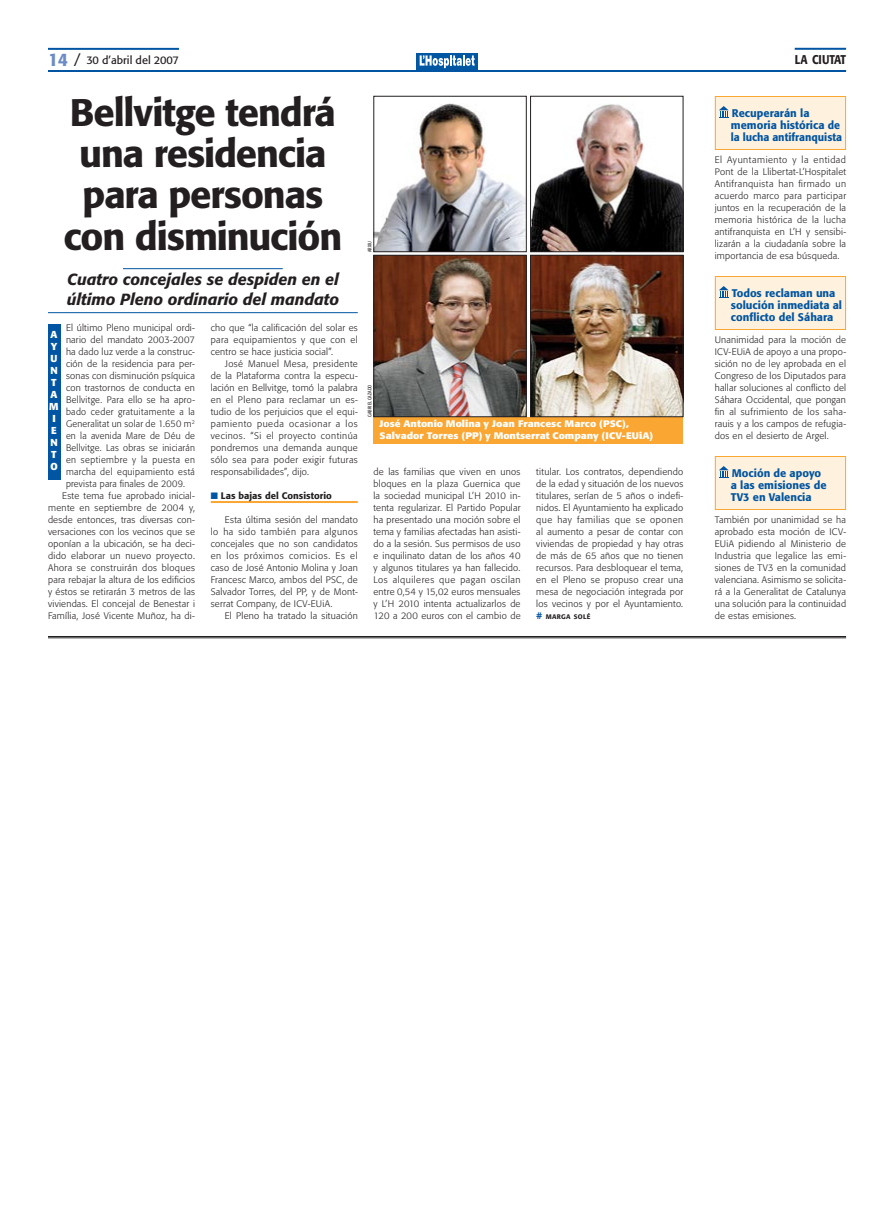
<style>
.page{position:relative;width:893px;height:1220px;background:#fff}
.page>*{position:absolute;margin:0;border:0;box-sizing:border-box;transform-origin:0 0}
.títol_34_38{font:500 38px/41.3px "Formata";letter-spacing:-.03em;color:#231f20;text-align:center}
.subtítol_3cols{font:italic 500 16px/20px "Formata";color:#231f20}
.capçalera_parell{font:500 12.6px "Formata";color:#231f20;scale:.85 1}
.títol_breus_ple{font:500 11px/12px "Formata";color:#0155a2}
.t1{font:11px "Formata";letter-spacing:-.02em;color:#231f20}
.text_barri_esport{font:700 10px/12px "Formata";color:#fff;text-align:center}
.text{font:300 9.4px/12px "Formata";letter-spacing:.025em;color:#231f20;text-align:justify}
.text_1a{font:300 9.4px/12px "Formata";letter-spacing:.025em;color:#231f20;text-align:justify}
.peus_de_foto{font:700 9.4px/12px "Formata";letter-spacing:.005em;color:#fff;scale:1.1 1}
.titulets{font:500 9.4px "Formata";letter-spacing:.005em;color:#231f20}
.text-2{font:500 6.6px "Formata";letter-spacing:.045em;color:#231f20}
.nom_fotògraf{font:5px "Formata";letter-spacing:.02em;color:#231f20;scale:.8 1}
.s1{font-weight:500;font-size:18px;color:#6c8bc6}
.s2{font-size:14px}
.s3{color:#0155a2}
.s4{font-size:9.4px;color:#0155a2}
</style>
<div class="page">
<div style="left:416px;top:54px;width:62px;height:16px;background:#0157a1"></div>
<svg style="left:420px;top:55px;width:55px;height:13px"></svg>
<hr style="left:48px;top:70px;width:798px;height:2px;background:#0155a2">
<hr style="left:48px;top:48px;width:131px;height:2px;background:#0155a2">
<hr style="left:795px;top:48px;width:51px;height:2px;background:#0155a2">
<hr style="left:48px;top:636px;width:798px;height:1px;background:#231f20">
<hr style="left:48px;top:638px;width:798px;height:1px;background:#231f20">
<div style="left:715px;top:96px;width:131px;height:54px;background:#fef1dd"></div>
<svg style="left:719px;top:106px;width:10px;height:12px"></svg>
<div style="left:715px;top:96px;width:131px;height:54px;border:1px solid #faa633"></div>
<div style="left:715px;top:276px;width:131px;height:54px;background:#fef1dd"></div>
<svg style="left:719px;top:286px;width:10px;height:12px"></svg>
<div style="left:715px;top:276px;width:131px;height:54px;border:1px solid #faa633"></div>
<div style="left:715px;top:456px;width:131px;height:54px;background:#fef1dd"></div>
<svg style="left:719px;top:466px;width:10px;height:12px"></svg>
<div style="left:715px;top:456px;width:131px;height:54px;border:1px solid #faa633"></div>
<hr style="left:123px;top:268px;width:160px;height:1px;background:#0155a2">
<hr style="left:48px;top:312px;width:310px;height:1px;background:#0155a2">
<div style="left:48px;top:324px;width:12px;height:156px;background:#0155a2"></div>
<hr style="left:211px;top:501px;width:147px;height:2px;background:#faa633">
<div style="left:374px;top:417px;width:309px;height:27px;background:#faa633"></div>
<img style="left:376px;top:257px;width:148px;height:158px">
<div style="left:374px;top:255px;width:152px;height:162px;border:1px solid #231f20"></div>
<img style="left:532px;top:257px;width:149px;height:158px">
<div style="left:530px;top:255px;width:153px;height:162px;border:1px solid #231f20"></div>
<img style="left:376px;top:103px;width:148px;height:147px">
<div style="left:374px;top:96px;width:152px;height:156px;border:1px solid #231f20"></div>
<img style="left:532px;top:104px;width:149px;height:146px">
<div style="left:530px;top:96px;width:153px;height:156px;border:1px solid #231f20"></div>
<p class="t1" style="left:48px;top:53px;width:132px"><span class="s1">14</span> <span class="s2">/</span> 30 d’abril del 2007</p>
<p class="capçalera_parell" style="left:795px;top:52px;width:62px">la ciutat</p>
<p class="títol_34_38" style="left:63px;top:92px;width:280px">Bellvitge tendrá una residencia para personas con disminución</p>
<p class="subtítol_3cols" style="left:67px;top:269px;width:274px">Cuatro concejales se despiden en el último Pleno ordinario del mandato</p>
<p class="text_1a" style="left:66px;top:322px;width:131px">El último Pleno municipal ordi&shy;nario del mandato 2003-2007 ha dado luz verde a la construc&shy;ción de la residencia para per&shy;sonas con disminución psíquica con trastornos de conducta en Bellvitge. Para ello se ha apro&shy;ba-do ceder gratuitamente a la Generalitat un solar de 1.650 m<sup>2 </sup>en la avenida Mare de Déu de Bellvitge. Las obras se iniciarán en septiembre y la puesta en marcha del equipamiento está prevista pa- ra fi- na- les de 2009.</p>
<p class="text" style="left:48px;top:490px;width:149px;text-indent:14px">Este tema fue aprobado inicial&shy;mente en septiembre de 2004 y, desde entonces, tras diversas con&shy;versaciones con los vecinos que se oponían a la ubicación, se ha deci&shy;dido elaborar un nuevo proyecto.<br>Ahora se construirán dos bloques para re-bajar la altura de los edificios y éstos se retirarán 3 metros de las viviendas. El concejal de Benestar i Família, José Vicente Muñoz, ha di-</p>
<p class="text" style="left:211px;top:322px;width:149px">cho que “la calificación del solar es para equipamientos y que con el centro se hace justicia social”.</p>
<p class="text" style="left:211px;top:358px;width:149px;text-align:left;text-indent:14px">José Manuel Mesa, presidente de la Plataforma contra la especu&shy;lación en Bellvitge, tomó la pa- la-bra en el Pleno para reclamar un es&shy;tu-dio de los perjuicios que el equi&shy;pamiento pueda ocasionar a los vecinos. “Si el proyecto continúa pondremos una demanda aunque sólo sea para poder exigir futuras responsabilidades”, dijo.</p>
<p class="titulets" style="left:211px;top:490px;width:123px"><span class="s3">■</span> Las bajas del Consistorio</p>
<p class="text" style="left:211px;top:514px;width:149px;text-indent:14px">Esta última sesión del mandato lo ha sido también para algunos concejales que no son candidatos en los próximos comicios. Es el caso de José Antonio Molina y Joan Francesc Marco, ambos del PSC, de Salvador Torres, del PP, y de Mont&shy;serrat Company, de ICV-EUiA.</p>
<p class="text" style="left:225px;top:610px;width:134px">El Pleno ha tratado la situación</p>
<p class="text_barri_esport" style="left:49px;top:328px;width:11px">a y u n t a m i e n t</p>
<p class="text_barri_esport" style="left:50px;top:460px;width:9px">o</p>
<p class="nom_fotògraf" style="left:367px;top:252px;width:15px;rotate:-90deg">arxiu</p>
<p class="nom_fotògraf" style="left:367px;top:417px;width:42px;rotate:-90deg">gabriel cazado</p>
<p class="peus_de_foto" style="left:380px;top:418px;width:250px">José Antonio Molina y Joan Francesc Marco (PSC),<br>Salvador Torres (PP) y Montserrat Company (ICV-EUiA)</p>
<p class="text" style="left:374px;top:466px;width:149px">de las familias que viven en unos bloques en la plaza Guernica que la sociedad municipal L’H 2010 in&shy;tenta regularizar. El Partido Popular ha presentado una moción sobre el tema y familias afectadas han asisti&shy;do a la sesión. Sus permisos de uso e inquilinato datan de los años 40 y algunos titulares ya han fallecido.<br>Los alquileres que pagan oscilan entre 0,54 y 15,02 euros mensuales y L’H 2010 intenta actualizarlos de 120 a 200 euros con el cambio de</p>
<p class="text" style="left:536px;top:466px;width:149px">titular. Los contratos, dependiendo de la edad y situación de los nuevos titulares, serían de 5 años o indefi&shy;nidos. El Ayuntamiento ha explicado que hay familias que se oponen al aumento a pesar de contar con viviendas de propiedad y hay otras de más de 65 años que no tienen recursos. Para desbloquear el tema, en el Pleno se propuso crear una mesa de negociación integrada por los vecinos y por el Ayuntamiento.</p>
<p class="text-2" style="left:536px;top:613px;width:56px"><span class="s4">#</span> marga solé</p>
<p class="títol_breus_ple" style="left:731px;top:107px;width:113px">Recuperarán la memoria histórica de la lucha antifranquista</p>
<p class="text_1a" style="left:715px;top:154px;width:133px">El Ayuntamiento y la entidad Pont de la Llibertat-L’Hospitalet Antifranquista han firmado un acuerdo marco para participar juntos en la recuperación de la memoria histórica de la lucha antifranquista en L’H y sensibi&shy;lizarán a la ciudadanía sobre la importancia de esa búsqueda.</p>
<p class="títol_breus_ple" style="left:731px;top:287px;width:113px">Todos reclaman una solución inmediata al conflicto del Sáhara</p>
<p class="text_1a" style="left:715px;top:334px;width:133px">Unanimidad para la moción de ICV-EUiA de apoyo a una propo&shy;sición no de ley aprobada en el Congreso de los Diputados para hallar soluciones al conflicto del Sáhara Occidental, que pongan fin al sufrimiento de los saha&shy;rauis y a los campos de refugia&shy;dos en el desierto de Argel.</p>
<p class="títol_breus_ple" style="left:731px;top:467px;width:97px">Moción de apoyo a las emisiones de<br>TV3 en Valencia</p>
<p class="text_1a" style="left:715px;top:514px;width:133px">También por unanimidad se ha aprobado esta moción de ICV-EUiA pidiendo al Ministerio de Industria que legalice las emi&shy;siones de TV3 en la comunidad valenciana. Asimismo se solicita&shy;rá a la Generalitat de Catalunya una solución para la continuidad de estas emisiones.</p>
</div>
